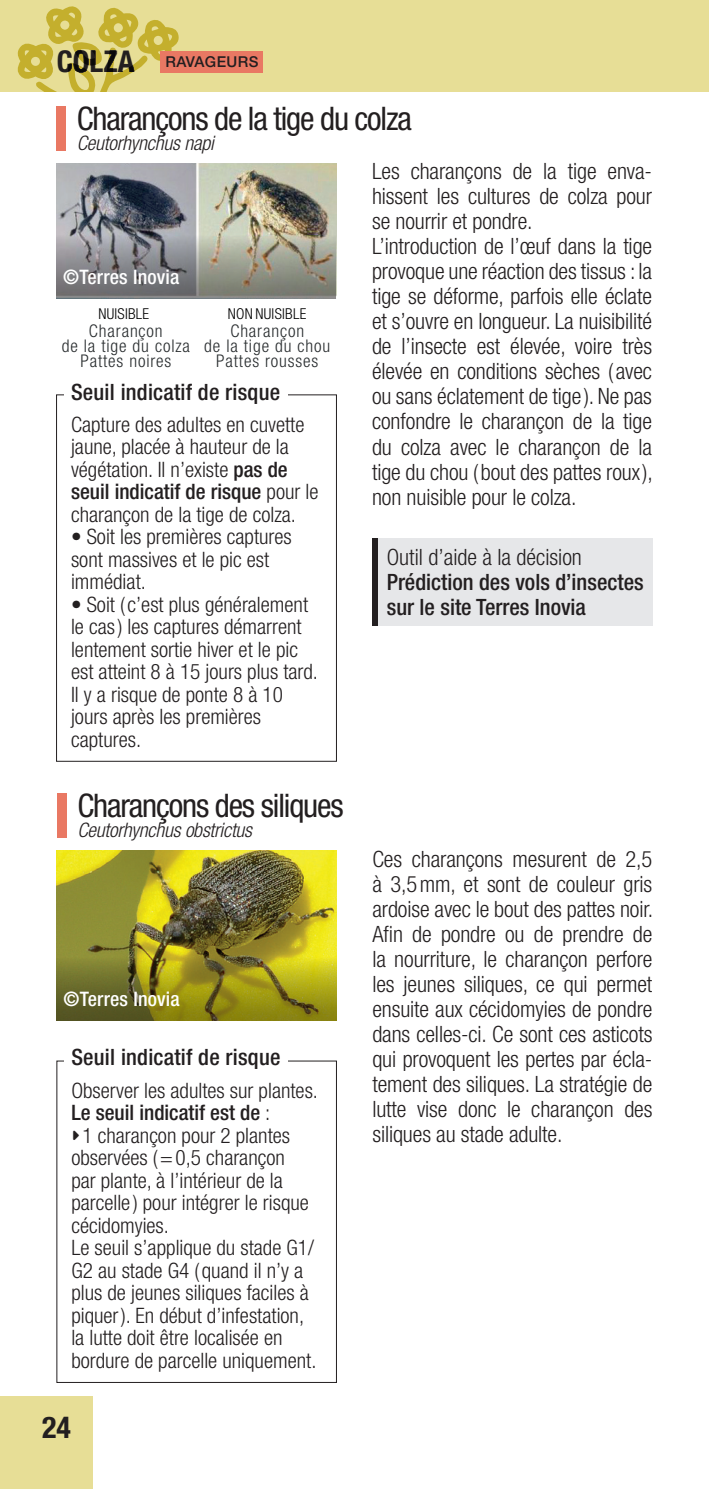
<style>
.page{position:relative;width:709px;height:1489px;background:#fff}
.page>*{position:absolute;margin:0;border:0;box-sizing:border-box;transform-origin:0 0}
.t1{font:condensed 32.5px "Helvetica Neue LT Pro";letter-spacing:-.035em;color:#231f20}
.t2{font:700 condensed 30px "Helvetica Neue LT Pro";color:#231f20}
.t3{font:300 condensed 22.5px/25px "Helvetica Neue LT Pro";letter-spacing:-.005em;color:#231f20}
.t4{font:500 condensed 22.5px/25px "Helvetica Neue LT Pro";color:#231f20}
.t5{font:300 condensed 21.25px/22.5px "Helvetica Neue LT Pro";color:#231f20}
.t6{font:italic 300 condensed 20px "Helvetica Neue LT Pro";letter-spacing:-.01em;color:#231f20}
.t7{font:500 condensed 20px "Helvetica Neue LT Pro";letter-spacing:.01em;color:#fff}
.t8{font:300 condensed 17.5px/15px "Helvetica Neue LT Pro";letter-spacing:.05em;color:#2a2e30;text-align:center}
.t9{font:300 condensed 15px "Helvetica Neue LT Pro";letter-spacing:.02em;color:#000001}
.t10{font:500 15px "Helvetica Neue LT Pro";letter-spacing:.025em;color:#231f20}
.s1{font-weight:500}
</style>
<div class="page">
<div style="left:0;top:0;width:709px;height:92px;background:#e7de96"></div>
<div style="left:0;top:1396px;width:92px;height:92px;background:#e7de96"></div>
<svg style="left:18px;top:6px;width:160px;height:86px"></svg>
<div style="left:160px;top:51px;width:103px;height:21px;background:#e97863"></div>
<img style="left:56px;top:163px;width:280px;height:71px">
<div style="left:56px;top:394px;width:281px;height:367px;border:1px solid #231f20"></div>
<div style="left:64px;top:379px;width:224px;height:26px;background:#fff"></div>
<div style="left:56px;top:106px;width:10px;height:45px;background:#e97863"></div>
<div style="left:372px;top:538px;width:280px;height:87px;background:#e6e7e9"></div>
<div style="left:372px;top:538px;width:5px;height:87px;background:#231f20"></div>
<img style="left:57px;top:850px;width:280px;height:106px">
<div style="left:57px;top:1060px;width:280px;height:322px;border:1px solid #231f20"></div>
<div style="left:64px;top:1043px;width:224px;height:27px;background:#fff"></div>
<div style="left:57px;top:793px;width:10px;height:45px;background:#e97863"></div>
<img style="left:56px;top:234px;width:280px;height:64px">
<svg style="left:57px;top:956px;width:280px;height:64px;background:#8b851e"></svg>
<h2 class="t2" style="left:57px;top:43px;width:79px">COLZA</h2>
<p class="t10" style="left:165px;top:53px;width:94px">RAVAGEURS</p>
<h1 class="t1" style="left:77px;top:99px;width:337px">Charançons de la tige du colza</h1>
<p class="t6" style="left:77px;top:131px;width:138px">Ceutorhynchus napi</p>
<p class="t7" style="left:63px;top:265px;width:118px">©Terres Inovia</p>
<p class="t9" style="left:98px;top:305px;width:52px">NUISIBLE</p>
<p class="t9" style="left:228px;top:305px;width:80px">NON NUISIBLE</p>
<p class="t8" style="left:62px;top:323px;width:130px">Charançon<br>de la tige du colza<br>Pattes noires</p>
<p class="t8" style="left:204px;top:323px;width:127px">Charançon<br>de la tige du chou<br>Pattes rousses</p>
<p class="t4" style="left:71px;top:379px;width:211px">Seuil indicatif de risque</p>
<p class="t5" style="left:71px;top:412px;width:249px">Capture des adultes en cuvette jaune, placée à hauteur de la végétation. Il n’existe <span class="s1">pas de seuil indicatif de risque</span> pour le charançon de la tige de colza.</p>
<p class="t5" style="left:71px;top:525px;width:222px">• Soit les premières captures sont massives et le pic est immédiat.</p>
<p class="t5" style="left:71px;top:592px;width:248px">• Soit ( c’est plus généralement le cas) les captures démarrent lentement sortie hiver et le pic est atteint 8 à 15 jours plus tard.<br>Il y a risque de ponte 8 à 10 jours après les premières captures.</p>
<h1 class="t1" style="left:77px;top:786px;width:268px">Charançons des siliques</h1>
<p class="t6" style="left:77px;top:818px;width:176px">Ceutorhynchus obstrictus</p>
<p class="t7" style="left:64px;top:986px;width:118px">©Terres Inovia</p>
<p class="t4" style="left:71px;top:1044px;width:211px">Seuil indicatif de risque</p>
<p class="t5" style="left:71px;top:1078px;width:248px">Observer les adultes sur plantes.<br><span class="s1">Le seuil indicatif est de</span> :</p>
<p class="t5" style="left:71px;top:1123px;width:246px">★ 1 charançon pour 2 plantes observées (=0,5 charançon<br>par plante, à l’intérieur de la parcelle ) pour intégrer le risque cécidomyies.<br>Le seuil s’applique du stade G1/<br>G2 au stade G4 ( quand il n’y a plus de jeunes siliques faciles à piquer). En début d’infestation, la lutte doit être localisée en bordure de parcelle uniquement.</p>
<h2 class="t2" style="left:42px;top:1409px;width:30px">24</h2>
<p class="t3" style="left:372px;top:159px;width:282px">Les charançons de la tige enva&shy;hissent les cultures de colza pour se nourrir et pondre.<br>L’introduction de l’œuf dans la tige provoque une réaction des tissus : la tige se déforme, parfois elle éclate et s’ouvre en longueur. La nuisibilité de l’insecte est élevée, voire très élevée en conditions sèches ( avec ou sans éclatement de tige ). Ne pas confondre le charançon de la tige du colza avec le charançon de la tige du chou ( bout des pattes roux), non nuisible pour le colza.</p>
<p class="t3" style="left:387px;top:544px;width:197px">Outil d’aide à la décision</p>
<p class="t4" style="left:387px;top:569px;width:258px">Prédiction des vols d’insectes sur le site Terres Inovia</p>
<p class="t3" style="left:372px;top:846px;width:282px;text-align:justify">Ces charançons mesurent de 2,5 à 3,5mm, et sont de couleur gris ardoise avec le bout des pattes noir.<br>Afin de pondre ou de prendre de la nourriture, le charançon perfore les jeunes siliques, ce qui permet ensuite aux cécidomyies de pondre dans celles-ci. Ce sont ces asticots qui provoquent les pertes par écla&shy;tement des siliques. La stratégie de lutte vise donc le charançon des siliques au stade adulte.</p>
</div>
